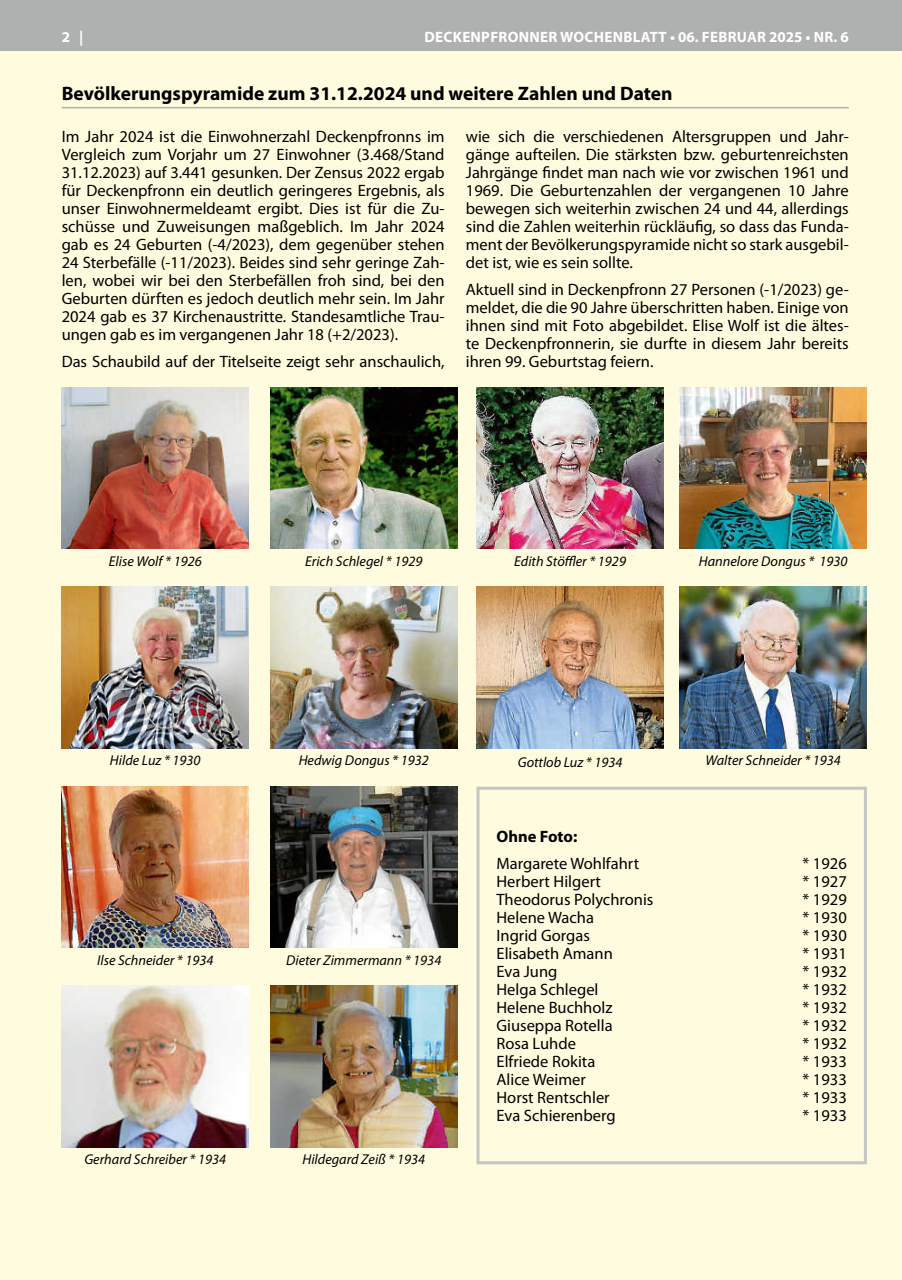
<style>
.page{position:relative;width:902px;height:1280px;background:#fff}
.page>*{position:absolute;margin:0;border:0;box-sizing:border-box;transform-origin:0 0}
.t1{font:700 19.5px "Myriad Pro";color:#000}
.t2{font:16.5px/18px "Myriad Pro";color:#000;text-align:justify}
.t3{font:700 16.5px "Myriad Pro";color:#000}
.t4{font:700 15px "Myriad Pro";letter-spacing:.02em;color:#fff}
.t5{font:italic 14.25px "Myriad Pro";color:#000}
</style>
<div class="page">
<div style="left:0;top:0;width:901px;height:51px;background:#afb0b0"></div>
<div style="left:0;top:51px;width:901px;height:1229px;background:#fffbde"></div>
<hr style="left:62px;top:107px;width:786px;height:1px;background:#afb0b0">
<div style="left:476px;top:787px;width:390px;height:377px;border:3px solid #c4c5c5"></div>
<img style="left:62px;top:387px;width:187px;height:162px">
<img style="left:270px;top:387px;width:187px;height:162px">
<img style="left:679px;top:387px;width:187px;height:162px">
<img style="left:62px;top:587px;width:187px;height:161px">
<img style="left:270px;top:587px;width:187px;height:161px">
<img style="left:476px;top:387px;width:187px;height:162px">
<img style="left:476px;top:587px;width:187px;height:161px">
<img style="left:679px;top:587px;width:187px;height:161px">
<img style="left:62px;top:786px;width:187px;height:162px">
<img style="left:270px;top:786px;width:187px;height:162px">
<img style="left:62px;top:986px;width:187px;height:161px">
<img style="left:270px;top:986px;width:187px;height:161px">
<p class="t4" style="left:62px;top:27px;width:23px">2 |</p>
<p class="t4" style="left:424px;top:27px;width:426px">DECKENPFRONNER WOCHENBLATT • 06. FEBRuAR 2025 • NR. 6</p>
<p class="t1" style="left:62px;top:80px;width:612px">Bevölkerungspyramide zum 31.12.2024 und weitere Zahlen und Daten</p>
<p class="t2" style="left:62px;top:127px;width:384px">Im Jahr 2024 ist die Einwohnerzahl Deckenpfronns im Vergleich zum Vorjahr um 27 Einwohner (3.468/Stand 31.12.2023) auf 3.441 gesunken. Der Zensus 2022 ergab für Deckenpfronn ein deutlich geringeres Ergebnis, als unser Einwohnermeldeamt ergibt. Dies ist für die Zu&shy;schüsse und Zuweisungen maßgeblich. Im Jahr 2024 gab es 24 Geburten (-4/2023), dem gegenüber stehen 24 Sterbefälle (-11/2023). Beides sind sehr geringe Zah&shy;len, wobei wir bei den Sterbefällen froh sind, bei den Geburten dürften es jedoch deutlich mehr sein. Im Jahr 2024 gab es 37 Kirchenaustritte. Standesamtliche Trau&shy;ungen gab es im vergangenen Jahr 18 (+2/2023).</p>
<p class="t2" style="left:62px;top:352px;width:384px">Das Schaubild auf der Titelseite zeigt sehr anschaulich,</p>
<p class="t2" style="left:466px;top:127px;width:384px">wie sich die verschiedenen Altersgruppen und Jahr&shy;gänge aufteilen. Die stärksten bzw. geburtenreichsten Jahrgänge findet man nach wie vor zwischen 1961 und 1969. Die Geburtenzahlen der vergangenen 10 Jahre bewegen sich weiterhin zwischen 24 und 44, allerdings sind die Zahlen weiterhin rückläufig, so dass das Funda&shy;ment der Bevölkerungspyramide nicht so stark ausgebil&shy;det ist, wie es sein sollte.</p>
<p class="t2" style="left:466px;top:280px;width:384px">Aktuell sind in Deckenpfronn 27 Personen (-1/2023) ge&shy;meldet, die die 90 Jahre überschritten haben. Einige von ihnen sind mit Foto abgebildet. Elise Wolf ist die ältes&shy;te Deckenpfronnerin, sie durfte in diesem Jahr bereits ihren 99. Geburtstag feiern.</p>
<p class="t5" style="left:109px;top:552px;width:94px">Elise Wolf * 1926</p>
<p class="t5" style="left:305px;top:552px;width:119px">Erich Schlegel * 1929</p>
<p class="t5" style="left:698px;top:552px;width:150px">Hannelore Dongus * 1930</p>
<p class="t5" style="left:514px;top:552px;width:113px">Edith Stöffler * 1929</p>
<p class="t5" style="left:110px;top:752px;width:92px">Hilde Luz * 1930</p>
<p class="t5" style="left:298px;top:752px;width:132px">Hedwig Dongus * 1932</p>
<p class="t5" style="left:97px;top:951px;width:118px">Ilse Schneider * 1934</p>
<p class="t5" style="left:286px;top:951px;width:157px">Dieter Zimmermann * 1934</p>
<p class="t5" style="left:84px;top:1151px;width:143px">Gerhard Schreiber * 1934</p>
<p class="t5" style="left:302px;top:1151px;width:124px">Hildegard Zeiß * 1934</p>
<p class="t5" style="left:517px;top:753px;width:106px">Gottlob Luz * 1934</p>
<p class="t5" style="left:705px;top:752px;width:137px">Walter Schneider * 1934</p>
<p class="t3" style="left:496px;top:826px;width:82px">Ohne Foto:</p>
<p class="t2" style="left:496px;top:854px;width:144px">Margarete Wohlfahrt</p>
<p class="t2" style="left:802px;top:854px;width:46px">* 1926</p>
<p class="t2" style="left:496px;top:872px;width:106px">Herbert Hilgert</p>
<p class="t2" style="left:802px;top:872px;width:46px">* 1927</p>
<p class="t2" style="left:496px;top:890px;width:158px">Theodorus Polychronis</p>
<p class="t2" style="left:802px;top:890px;width:46px">* 1929</p>
<p class="t2" style="left:496px;top:908px;width:99px">Helene Wacha</p>
<p class="t2" style="left:802px;top:908px;width:46px">* 1930</p>
<p class="t2" style="left:496px;top:926px;width:95px">Ingrid Gorgas</p>
<p class="t2" style="left:802px;top:926px;width:46px">* 1930</p>
<p class="t2" style="left:496px;top:944px;width:118px">Elisabeth Amann</p>
<p class="t2" style="left:802px;top:944px;width:46px">* 1931</p>
<p class="t2" style="left:496px;top:962px;width:62px">Eva Jung</p>
<p class="t2" style="left:802px;top:962px;width:46px">* 1932</p>
<p class="t2" style="left:496px;top:980px;width:103px">Helga Schlegel</p>
<p class="t2" style="left:802px;top:980px;width:46px">* 1932</p>
<p class="t2" style="left:496px;top:998px;width:117px">Helene Buchholz</p>
<p class="t2" style="left:802px;top:998px;width:46px">* 1932</p>
<p class="t2" style="left:496px;top:1016px;width:118px">Giuseppa Rotella</p>
<p class="t2" style="left:802px;top:1016px;width:46px">* 1932</p>
<p class="t2" style="left:496px;top:1034px;width:81px">Rosa Luhde</p>
<p class="t2" style="left:802px;top:1034px;width:46px">* 1932</p>
<p class="t2" style="left:496px;top:1052px;width:100px">Elfriede Rokita</p>
<p class="t2" style="left:802px;top:1052px;width:46px">* 1933</p>
<p class="t2" style="left:496px;top:1070px;width:91px">Alice Weimer</p>
<p class="t2" style="left:802px;top:1070px;width:46px">* 1933</p>
<p class="t2" style="left:496px;top:1088px;width:115px">Horst Rentschler</p>
<p class="t2" style="left:802px;top:1088px;width:46px">* 1933</p>
<p class="t2" style="left:496px;top:1106px;width:121px">Eva Schierenberg</p>
<p class="t2" style="left:802px;top:1106px;width:46px">* 1933</p>
</div>
